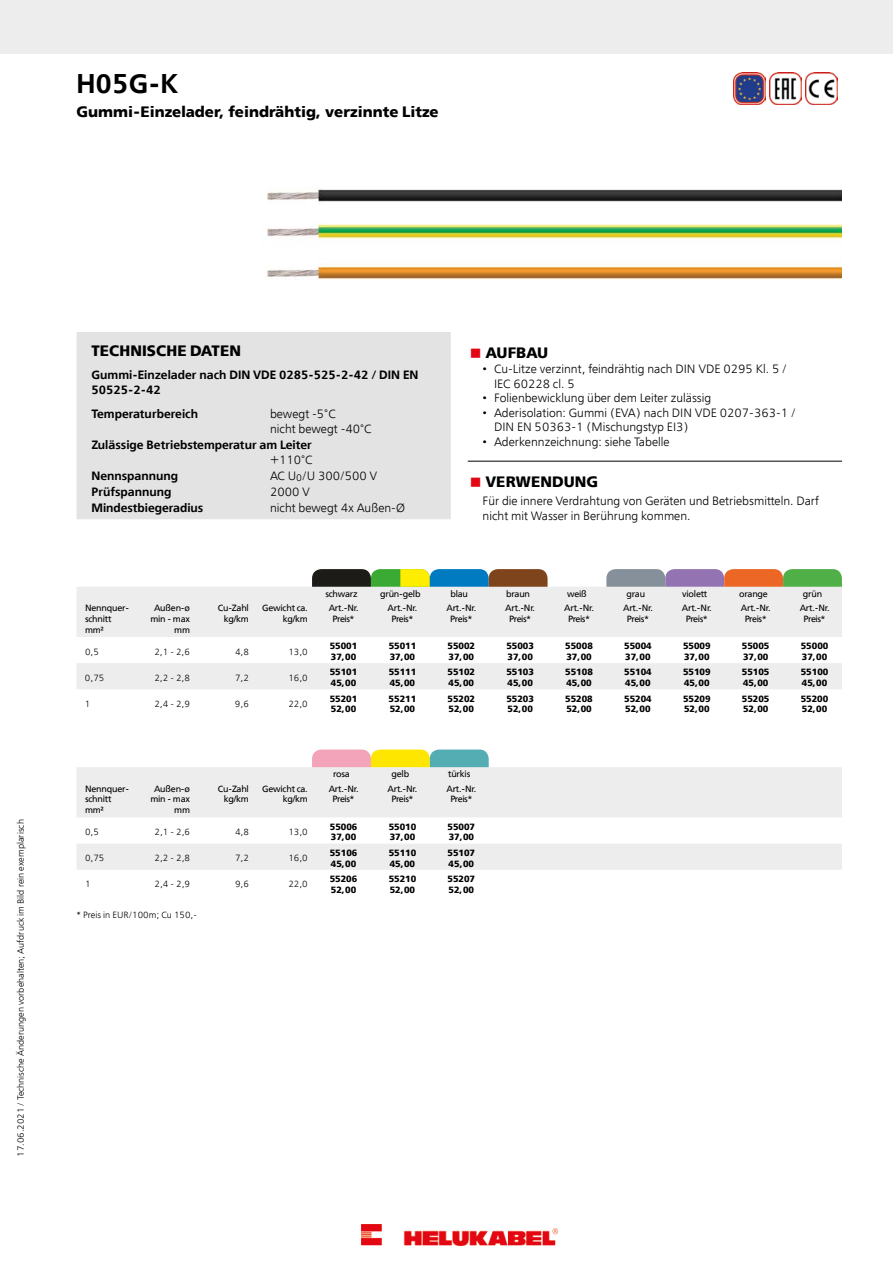
<style>
.page{position:relative;width:893px;height:1263px;background:#fff}
.page>*{position:absolute;margin:0;border:0;box-sizing:border-box;transform-origin:0 0}
.t1{font:600 27px "Free Set";color:#000}
.t2{font:700 15px "Free Set";color:#000}
.t3{font:300 12px/14.4px "Free Set";color:#000}
.t4{font:600 12px/14.4px "Free Set";color:#000}
.t5{font:700 9px/10.8px "Free Set";color:#000}
.t6{font:300 9px "Free Set";color:#000}
.t7{font:9px/10.8px "Free Set";letter-spacing:-.02em;color:#000;text-align:right}
.t8{font:9px/10.8px "Free Set";letter-spacing:-.05em;color:#000;text-align:center}
.s1{color:#e30613}
</style>
<div class="page">
<img style="left:266px;top:189px;width:576px;height:91px">
<img style="left:733px;top:72px;width:32px;height:32px">
<img style="left:770px;top:72px;width:31px;height:32px">
<img style="left:806px;top:72px;width:32px;height:32px">
<img style="left:361px;top:1225px;width:196px;height:21px">
<div style="left:77px;top:332px;width:374px;height:187px;background:#e3e3e3"></div>
<hr style="left:468px;top:461px;width:374px;height:1px;background:#000">
<svg style="left:77px;top:587px;width:765px;height:102px;fill:#ededed"></svg>
<svg style="left:312px;top:569px;width:236px;height:18px;background:#57714d"></svg>
<svg style="left:606px;top:569px;width:236px;height:18px;background:#9a8c75"></svg>
<svg style="left:77px;top:767px;width:765px;height:103px;fill:#ededed"></svg>
<svg style="left:312px;top:749px;width:177px;height:18px;background:#c6c182"></svg>
<div style="left:0;top:0;width:893px;height:53px;background:#ededed"></div>
<h1 class="t1" style="left:77px;top:66px;width:103px">H05G-K</h1>
<p class="t2" style="left:77px;top:102px;width:364px">Gummi-Einzelader, feindrähtig, verzinnte Litze</p>
<p class="t6" style="left:15px;top:1157px;width:339px;rotate:-90deg">17.06.2021 / Technische Änderungen vorbehalten; Aufdruck im Bild rein exemplarisch</p>
<p class="t2" style="left:91px;top:341px;width:151px">TECHNISCHE DATEN</p>
<p class="t4" style="left:91px;top:368px;width:328px">Gummi-Einzelader nach DIN VDE 0285-525-2-42 / DIN EN<br>50525-2-42</p>
<p class="t4" style="left:91px;top:407px;width:108px">Temperaturbereich</p>
<p class="t3" style="left:270px;top:407px;width:103px">bewegt -5°C<br>nicht bewegt -40°C</p>
<p class="t4" style="left:91px;top:437px;width:222px">Zulässige Betriebstemperatur am Leiter</p>
<p class="t3" style="left:270px;top:452px;width:44px">+110°C</p>
<p class="t4" style="left:91px;top:468px;width:88px">Nennspannung</p>
<p class="t3" style="left:270px;top:468px;width:109px">AC U<sub>0</sub>/U 300/500 V</p>
<p class="t4" style="left:91px;top:484px;width:82px">Prüfspannung</p>
<p class="t3" style="left:270px;top:484px;width:42px">2000 V</p>
<p class="t4" style="left:91px;top:501px;width:113px">Mindestbiegeradius</p>
<p class="t3" style="left:270px;top:501px;width:136px">nicht bewegt 4x Außen-Ø</p>
<p class="t2" style="left:470px;top:343px;width:80px"><span class="s1">■</span> AUFBAU</p>
<p class="t3" style="left:494px;top:362px;width:294px;text-indent:-11px">• Cu-Litze verzinnt, feindrähtig nach DIN VDE 0295 Kl. 5 /<br>IEC 60228 cl. 5</p>
<p class="t3" style="left:483px;top:391px;width:230px">• Folienbewicklung über dem Leiter zulässig</p>
<p class="t3" style="left:494px;top:405px;width:303px;text-indent:-11px">• Aderisolation: Gummi (EVA) nach DIN VDE 0207-363-1 /<br>DIN EN 50363-1 (Mischungstyp EI3)</p>
<p class="t3" style="left:483px;top:434px;width:188px">• Aderkennzeichnung: siehe Tabelle</p>
<p class="t2" style="left:470px;top:472px;width:130px"><span class="s1">■</span> VERWENDUNG</p>
<p class="t3" style="left:483px;top:494px;width:338px">Für die innere Verdrahtung von Geräten und Betriebsmitteln. Darf nicht mit Wasser in Berührung kommen.</p>
<p class="t7" style="left:325px;top:588px;width:34px">schwarz</p>
<p class="t7" style="left:380px;top:588px;width:42px">grün-gelb</p>
<p class="t7" style="left:450px;top:588px;width:19px">blau</p>
<p class="t7" style="left:506px;top:588px;width:25px">braun</p>
<p class="t7" style="left:567px;top:588px;width:21px">weiß</p>
<p class="t7" style="left:627px;top:588px;width:20px">grau</p>
<p class="t7" style="left:682px;top:588px;width:27px">violett</p>
<p class="t7" style="left:739px;top:588px;width:30px">orange</p>
<p class="t7" style="left:803px;top:588px;width:21px">grün</p>
<p class="t7" style="left:85px;top:602px;width:46px;text-align:left">Nennquer&shy;schnitt mm²</p>
<p class="t7" style="left:150px;top:602px;width:41px">Außen-ø min - max mm</p>
<p class="t7" style="left:218px;top:602px;width:33px">Cu-Zahl kg/km</p>
<p class="t7" style="left:262px;top:602px;width:47px">Gewicht ca. kg/km</p>
<p class="t8" style="left:329px;top:602px;width:31px">Art.-Nr.<br>Preis*</p>
<p class="t8" style="left:388px;top:602px;width:31px">Art.-Nr.<br>Preis*</p>
<p class="t8" style="left:446px;top:602px;width:31px">Art.-Nr.<br>Preis*</p>
<p class="t8" style="left:505px;top:602px;width:31px">Art.-Nr.<br>Preis*</p>
<p class="t8" style="left:564px;top:602px;width:31px">Art.-Nr.<br>Preis*</p>
<p class="t8" style="left:623px;top:602px;width:31px">Art.-Nr.<br>Preis*</p>
<p class="t8" style="left:682px;top:602px;width:31px">Art.-Nr.<br>Preis*</p>
<p class="t8" style="left:741px;top:602px;width:31px">Art.-Nr.<br>Preis*</p>
<p class="t8" style="left:800px;top:602px;width:31px">Art.-Nr.<br>Preis*</p>
<p class="t6" style="left:85px;top:646px;width:15px">0,5</p>
<p class="t6" style="left:154px;top:646px;width:37px">2,1 - 2,6</p>
<p class="t6" style="left:235px;top:646px;width:15px">4,8</p>
<p class="t6" style="left:288px;top:646px;width:21px">13,0</p>
<p class="t5" style="left:330px;top:640px;width:29px">55001<br>37,00</p>
<p class="t5" style="left:389px;top:640px;width:29px">55011<br>37,00</p>
<p class="t5" style="left:448px;top:640px;width:29px">55002<br>37,00</p>
<p class="t5" style="left:506px;top:640px;width:29px">55003<br>37,00</p>
<p class="t5" style="left:565px;top:640px;width:29px">55008<br>37,00</p>
<p class="t5" style="left:624px;top:640px;width:29px">55004<br>37,00</p>
<p class="t5" style="left:683px;top:640px;width:29px">55009<br>37,00</p>
<p class="t5" style="left:742px;top:640px;width:29px">55005<br>37,00</p>
<p class="t5" style="left:801px;top:640px;width:29px">55000<br>37,00</p>
<p class="t6" style="left:85px;top:672px;width:21px">0,75</p>
<p class="t6" style="left:154px;top:672px;width:37px">2,2 - 2,8</p>
<p class="t6" style="left:235px;top:672px;width:15px">7,2</p>
<p class="t6" style="left:288px;top:672px;width:21px">16,0</p>
<p class="t5" style="left:330px;top:667px;width:29px">55101<br>45,00</p>
<p class="t5" style="left:389px;top:667px;width:29px">55111<br>45,00</p>
<p class="t5" style="left:448px;top:667px;width:29px">55102<br>45,00</p>
<p class="t5" style="left:506px;top:667px;width:29px">55103<br>45,00</p>
<p class="t5" style="left:565px;top:667px;width:29px">55108<br>45,00</p>
<p class="t5" style="left:624px;top:667px;width:29px">55104<br>45,00</p>
<p class="t5" style="left:683px;top:667px;width:29px">55109<br>45,00</p>
<p class="t5" style="left:742px;top:667px;width:29px">55105<br>45,00</p>
<p class="t5" style="left:801px;top:667px;width:29px">55100<br>45,00</p>
<p class="t6" style="left:85px;top:698px;width:7px">1</p>
<p class="t6" style="left:154px;top:698px;width:37px">2,4 - 2,9</p>
<p class="t6" style="left:235px;top:698px;width:15px">9,6</p>
<p class="t6" style="left:288px;top:698px;width:21px">22,0</p>
<p class="t5" style="left:330px;top:693px;width:29px">55201<br>52,00</p>
<p class="t5" style="left:389px;top:693px;width:29px">55211<br>52,00</p>
<p class="t5" style="left:448px;top:693px;width:29px">55202<br>52,00</p>
<p class="t5" style="left:506px;top:693px;width:29px">55203<br>52,00</p>
<p class="t5" style="left:565px;top:693px;width:29px">55208<br>52,00</p>
<p class="t5" style="left:624px;top:693px;width:29px">55204<br>52,00</p>
<p class="t5" style="left:683px;top:693px;width:29px">55209<br>52,00</p>
<p class="t5" style="left:742px;top:693px;width:29px">55205<br>52,00</p>
<p class="t5" style="left:801px;top:693px;width:29px">55200<br>52,00</p>
<p class="t7" style="left:333px;top:768px;width:18px">rosa</p>
<p class="t7" style="left:391px;top:768px;width:19px">gelb</p>
<p class="t7" style="left:448px;top:768px;width:24px">türkis</p>
<p class="t7" style="left:85px;top:783px;width:46px;text-align:left">Nennquer&shy;schnitt mm²</p>
<p class="t7" style="left:150px;top:783px;width:41px">Außen-ø min - max mm</p>
<p class="t7" style="left:218px;top:783px;width:33px">Cu-Zahl kg/km</p>
<p class="t7" style="left:262px;top:783px;width:47px">Gewicht ca. kg/km</p>
<p class="t8" style="left:329px;top:783px;width:31px">Art.-Nr.<br>Preis*</p>
<p class="t8" style="left:388px;top:783px;width:31px">Art.-Nr.<br>Preis*</p>
<p class="t8" style="left:446px;top:783px;width:31px">Art.-Nr.<br>Preis*</p>
<p class="t6" style="left:85px;top:826px;width:15px">0,5</p>
<p class="t6" style="left:154px;top:826px;width:37px">2,1 - 2,6</p>
<p class="t6" style="left:235px;top:826px;width:15px">4,8</p>
<p class="t6" style="left:288px;top:826px;width:21px">13,0</p>
<p class="t5" style="left:330px;top:821px;width:29px">55006<br>37,00</p>
<p class="t5" style="left:389px;top:821px;width:29px">55010<br>37,00</p>
<p class="t5" style="left:448px;top:821px;width:29px">55007<br>37,00</p>
<p class="t6" style="left:85px;top:852px;width:21px">0,75</p>
<p class="t6" style="left:154px;top:852px;width:37px">2,2 - 2,8</p>
<p class="t6" style="left:235px;top:852px;width:15px">7,2</p>
<p class="t6" style="left:288px;top:852px;width:21px">16,0</p>
<p class="t5" style="left:330px;top:847px;width:29px">55106<br>45,00</p>
<p class="t5" style="left:389px;top:847px;width:29px">55110<br>45,00</p>
<p class="t5" style="left:448px;top:847px;width:29px">55107<br>45,00</p>
<p class="t6" style="left:85px;top:879px;width:7px">1</p>
<p class="t6" style="left:154px;top:879px;width:37px">2,4 - 2,9</p>
<p class="t6" style="left:235px;top:879px;width:15px">9,6</p>
<p class="t6" style="left:288px;top:879px;width:21px">22,0</p>
<p class="t5" style="left:330px;top:873px;width:29px">55206<br>52,00</p>
<p class="t5" style="left:389px;top:873px;width:29px">55210<br>52,00</p>
<p class="t5" style="left:448px;top:873px;width:29px">55207<br>52,00</p>
<p class="t6" style="left:76px;top:909px;width:122px">* Preis in EUR/100m; Cu 150,-</p>
</div>
